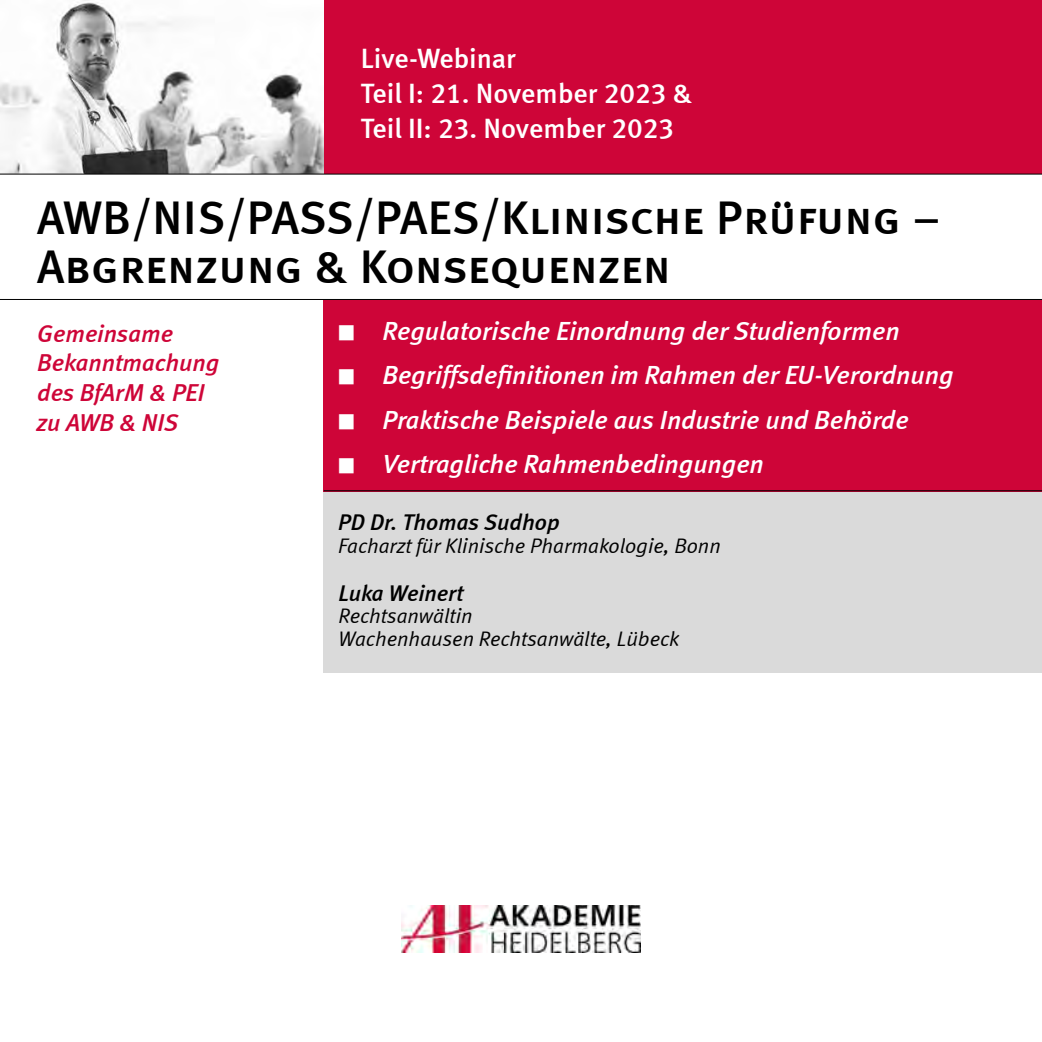
<style>
.page{position:relative;width:1042px;height:1042px;background:#fff}
.page>*{position:absolute;margin:0;border:0;box-sizing:border-box;transform-origin:0 0}
.t1{font:47.25px/49px "Meta Medium LF Caps";letter-spacing:-.005em;color:#000}
.t2{font:28px/35px "Meta Medium LF";color:#fff}
.t3{font:italic 26.25px "Meta Medium LF";color:#fff}
.t4{font:italic 24.5px/29.8px "Meta Medium LF";color:#ce0538}
.t5{font:italic 22.75px "Meta Medium LF";color:#000}
.t6{font:italic 21px/22.8px "Meta Normal LF";color:#000}
.s1{color:#ce0538}
</style>
<div class="page">
<div style="left:324px;top:300px;width:718px;height:372px;background:#dadada"></div>
<div style="left:324px;top:0;width:718px;height:174px;background:#ce0538"></div>
<div style="left:324px;top:300px;width:718px;height:191px;background:#ce0538"></div>
<img style="left:401px;top:905px;width:240px;height:47px">
<img style="left:0;top:0;width:324px;height:174px">
<hr style="left:0;top:174px;width:1042px;height:1px;background:#000">
<hr style="left:0;top:299px;width:1042px;height:1px;background:#000">
<hr style="left:324px;top:490px;width:718px;height:1px;background:#000">
<p class="t2" style="left:361px;top:41px;width:333px">Live-Webinar<br>Teil I: 21. November 2023 &amp;<br>Teil II: 23. November 2023</p>
<h1 class="t1" style="left:37px;top:193px;width:904px">AWB/NIS/PASS/PAES/Klinische Prüfung −<br>Abgrenzung &amp; Konsequenzen</h1>
<p class="t3" style="left:339px;top:315px;width:562px">■ <span class="s1">■</span>Regulatorische Einordnung der Studienformen</p>
<p class="t3" style="left:339px;top:359px;width:616px">■ <span class="s1">■</span>Begriffsdefinitionen im Rahmen der EU-Verordnung</p>
<p class="t3" style="left:339px;top:404px;width:571px">■ <span class="s1">■</span>Praktische Beispiele aus Industrie und Behörde</p>
<p class="t3" style="left:339px;top:449px;width:427px">■ <span class="s1">■</span>Vertragliche Rahmenbedingungen</p>
<p class="t5" style="left:338px;top:509px;width:223px">PD Dr. Thomas Sudhop</p>
<p class="t6" style="left:338px;top:534px;width:384px">Facharzt für Klinische Pharmakologie, Bonn</p>
<p class="t5" style="left:339px;top:579px;width:126px">Luka Weinert</p>
<p class="t6" style="left:339px;top:604px;width:342px">Rechtsanwältin<br>Wachenhausen Rechtsanwälte, Lübeck</p>
<p class="t4" style="left:37px;top:318px;width:184px">Gemeinsame<br>Bekanntmachung des BfArM &amp; PEI zu AWB &amp; NIS</p>
</div>
